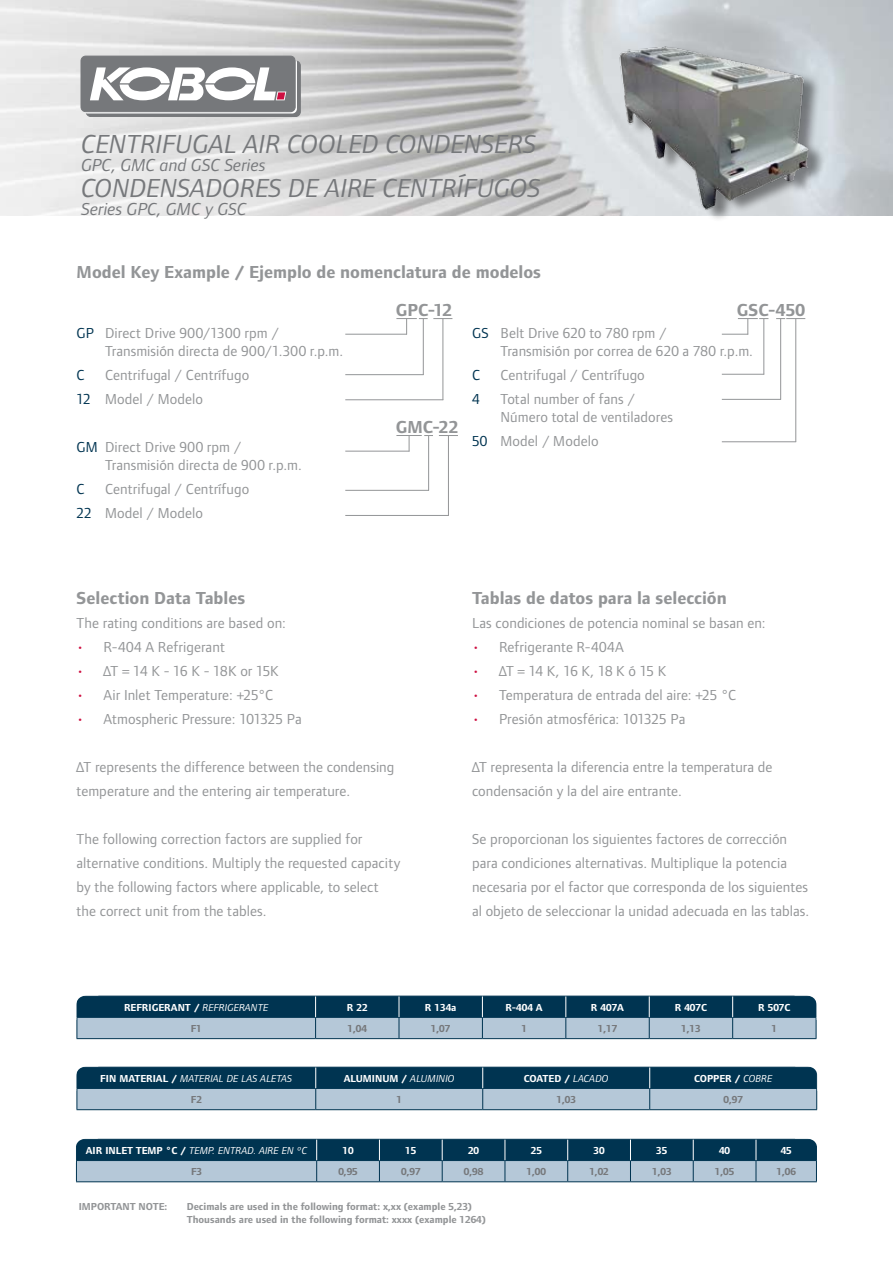
<style>
.page{position:relative;width:893px;height:1263px;background:#fff}
.page>*{position:absolute;margin:0;border:0;box-sizing:border-box;transform-origin:0 0}
.t1{font:italic 27px "Foundry Form Sans";color:#76787b}
.t2{font:700 18px "Foundry Form Sans";color:#939597}
.t3{font:italic 18px "Foundry Form Sans";color:#76787b}
.t4{font:15px/24px "Foundry Form Sans";letter-spacing:.005em;color:#939597}
.t5{font:15px "Foundry Form Sans";letter-spacing:-.035em;color:#939597}
.t6{font:15px "Foundry Form Sans";color:#003451}
.t7{font:700 10.5px/12.6px "Foundry Form Sans";color:#939597}
.t8{font:700 10.5px "Foundry Form Sans";color:#fff}
.t9{font:700 10.5px "Foundry Form Sans";color:#76787b}
.t10{font:italic 10.5px "Foundry Form Sans";color:#fff}
.s1{color:#003451}
.s2{color:#ce0f41}
.s3{font-weight:400;font-style:italic}
.s4{font-weight:700;font-style:normal}
</style>
<div class="page">
<img style="left:0;top:0;width:893px;height:216px">
<div style="left:622px;top:44px;width:203px;height:178px;background:#000;opacity:.45"></div>
<img style="left:610px;top:40px;width:214px;height:174px">
<svg style="left:86px;top:61px;width:214px;height:56px"></svg>
<div style="left:86px;top:61px;width:215px;height:56px;border:1px solid #76787b;border-radius:5px"></div>
<svg style="left:83px;top:58px;width:214px;height:55px"></svg>
<div style="left:81px;top:56px;width:214px;height:56px;background:#76787b;border-radius:5px"></div>
<div style="left:81px;top:56px;width:214px;height:56px;border:1px solid #76787b;border-radius:5px"></div>
<svg style="left:90px;top:67px;width:196px;height:33px"></svg>
<svg style="left:76px;top:995px;width:741px;height:44px;background:#577b92"></svg>
<svg style="left:76px;top:1066px;width:742px;height:44px;background:#587b92"></svg>
<svg style="left:75px;top:1138px;width:742px;height:44px;background:#597d93"></svg>
<svg style="left:396px;top:318px;width:56px;height:17px"></svg>
<hr style="left:423px;top:319px;width:1px;height:56px;background:#939597">
<hr style="left:443px;top:319px;width:1px;height:81px;background:#939597">
<hr style="left:345px;top:334px;width:62px;height:1px;background:#939597">
<hr style="left:345px;top:374px;width:79px;height:1px;background:#939597">
<hr style="left:345px;top:399px;width:98px;height:1px;background:#939597">
<hr style="left:345px;top:451px;width:64px;height:1px;background:#939597">
<svg style="left:396px;top:435px;width:37px;height:16px"></svg>
<hr style="left:428px;top:436px;width:1px;height:55px;background:#939597">
<hr style="left:345px;top:490px;width:84px;height:1px;background:#939597">
<svg style="left:439px;top:435px;width:19px;height:1px"></svg>
<hr style="left:448px;top:436px;width:1px;height:80px;background:#939597">
<hr style="left:345px;top:515px;width:104px;height:1px;background:#939597">
<svg style="left:776px;top:318px;width:29px;height:1px"></svg>
<hr style="left:763px;top:319px;width:1px;height:55px;background:#939597">
<hr style="left:780px;top:319px;width:1px;height:81px;background:#939597">
<hr style="left:795px;top:319px;width:1px;height:123px;background:#939597">
<svg style="left:722px;top:318px;width:46px;height:17px"></svg>
<hr style="left:722px;top:374px;width:42px;height:1px;background:#939597">
<hr style="left:722px;top:399px;width:59px;height:1px;background:#939597">
<hr style="left:722px;top:441px;width:74px;height:1px;background:#939597">
<h1 class="t1" style="left:81px;top:129px;width:456px">CENTRIFUGAL AIR COOLED CONDENSERS</h1>
<p class="t3" style="left:81px;top:155px;width:186px">GPC, GMC and GSC Series</p>
<h1 class="t1" style="left:81px;top:172px;width:461px">CONDENSADORES DE AIRE CENTRÍFUGOS</h1>
<p class="t3" style="left:81px;top:199px;width:167px">Series GPC, GMC y GSC</p>
<p class="t2" style="left:77px;top:261px;width:466px">Model Key Example / Ejemplo de nomenclatura de modelos</p>
<p class="t2" style="left:396px;top:300px;width:58px">GPC-12</p>
<p class="t2" style="left:737px;top:300px;width:70px">GSC-450</p>
<p class="t4" style="left:105px;top:324px;width:240px;line-height:18px;text-indent:-29px"><span class="s1">GP</span> Direct Drive 900/1300 rpm /<br>Transmisión directa de 900/1.300 r.p.m.</p>
<p class="t6" style="left:77px;top:366px;width:9px">C</p>
<p class="t4" style="left:77px;top:363px;width:174px;text-indent:29px">Centrifugal / Centrífugo<br><span class="s1">12</span> Model / Modelo</p>
<p class="t4" style="left:105px;top:438px;width:198px;line-height:18px;text-indent:-29px"><span class="s1">GM</span> Direct Drive 900 rpm /<br>Transmisión directa de 900 r.p.m.</p>
<p class="t6" style="left:77px;top:480px;width:9px">C</p>
<p class="t4" style="left:77px;top:477px;width:174px;text-indent:29px">Centrifugal / Centrífugo<br><span class="s1">22</span> Model / Modelo</p>
<p class="t2" style="left:396px;top:417px;width:64px">GMC-22</p>
<p class="t4" style="left:500px;top:324px;width:254px;line-height:18px;text-indent:-28px"><span class="s1">GS</span> Belt Drive 620 to 780 rpm /<br>Transmisión por correa de 620 a 780 r.p.m.</p>
<p class="t6" style="left:472px;top:366px;width:9px">C</p>
<p class="t4" style="left:500px;top:363px;width:146px">Centrifugal / Centrífugo</p>
<p class="t6" style="left:472px;top:390px;width:9px">4</p>
<p class="t4" style="left:500px;top:390px;width:174px;line-height:18px">Total number of fans /<br>Número total de ventiladores</p>
<p class="t4" style="left:472px;top:429px;width:128px"><span class="s1">50</span> Model / Modelo</p>
<p class="t2" style="left:77px;top:588px;width:170px">Selection Data Tables</p>
<p class="t4" style="left:77px;top:611px;width:211px">The rating conditions are based on:</p>
<p class="t4" style="left:77px;top:635px;width:150px"><span class="s2">•</span> R-404 A Refrigerant</p>
<p class="t5" style="left:77px;top:663px;width:204px"><span class="s2">•</span> ΔT = 14 K - 16 K - 18K or 15K</p>
<p class="t4" style="left:77px;top:683px;width:198px"><span class="s2">•</span> Air Inlet Temperature: +25°C</p>
<p class="t4" style="left:77px;top:707px;width:227px"><span class="s2">•</span> Atmospheric Pressure: 101325 Pa</p>
<p class="t4" style="left:77px;top:755px;width:319px">ΔT represents the difference between the condensing temperature and the entering air temperature.</p>
<p class="t4" style="left:77px;top:827px;width:325px">The following correction factors are supplied for alternative conditions. Multiply the requested capacity by the following factors where applicable, to select the correct unit from the tables.</p>
<p class="t2" style="left:472px;top:588px;width:256px">Tablas de datos para la selección</p>
<p class="t4" style="left:472px;top:611px;width:295px">Las condiciones de potencia nominal se basan en:</p>
<p class="t4" style="left:472px;top:635px;width:153px"><span class="s2">•</span> Refrigerante R-404A</p>
<p class="t4" style="left:472px;top:659px;width:196px"><span class="s2">•</span> ΔT = 14 K, 16 K, 18 K ó 15 K</p>
<p class="t4" style="left:472px;top:683px;width:266px"><span class="s2">•</span> Temperatura de entrada del aire: +25 °C</p>
<p class="t4" style="left:472px;top:707px;width:215px"><span class="s2">•</span> Presión atmosférica: 101325 Pa</p>
<p class="t4" style="left:472px;top:755px;width:302px">ΔT representa la diferencia entre la temperatura de condensación y la del aire entrante.</p>
<p class="t4" style="left:472px;top:827px;width:339px">Se proporcionan los siguientes factores de corrección para condiciones alternativas. Multiplique la potencia necesaria por el factor que corresponda de los siguientes al objeto de seleccionar la unidad adecuada en las tablas.</p>
<p class="t8" style="left:124px;top:1001px;width:146px">Refrigerant / <span class="s3">REFRIGERANTE</span></p>
<p class="t8" style="left:347px;top:1001px;width:22px">R 22</p>
<p class="t8" style="left:425px;top:1001px;width:33px">R 134a</p>
<p class="t8" style="left:506px;top:1001px;width:38px">R-404 A</p>
<p class="t8" style="left:591px;top:1001px;width:35px">R 407A</p>
<p class="t8" style="left:675px;top:1001px;width:34px">R 407C</p>
<p class="t8" style="left:758px;top:1001px;width:34px">R 507C</p>
<p class="t9" style="left:191px;top:1023px;width:13px">F1</p>
<p class="t9" style="left:348px;top:1023px;width:21px">1,04</p>
<p class="t9" style="left:431px;top:1023px;width:21px">1,07</p>
<p class="t9" style="left:521px;top:1023px;width:7px">1</p>
<p class="t9" style="left:598px;top:1023px;width:21px">1,17</p>
<p class="t9" style="left:681px;top:1023px;width:21px">1,13</p>
<p class="t9" style="left:772px;top:1023px;width:7px">1</p>
<p class="t10" style="left:100px;top:1072px;width:194px"><span class="s4">Fin Mater ial /</span> MATERIAL DE LAS ALETAS</p>
<p class="t8" style="left:344px;top:1072px;width:112px">Aluminum / <span class="s3">ALUMINIO</span></p>
<p class="t8" style="left:524px;top:1072px;width:26px">Coated</p>
<p class="t10" style="left:564px;top:1072px;width:46px"><span class="s4">/</span> LACADO</p>
<p class="t8" style="left:694px;top:1072px;width:80px">Copper / <span class="s3">COBRE</span></p>
<p class="t9" style="left:191px;top:1094px;width:13px">F2</p>
<p class="t9" style="left:396px;top:1094px;width:7px">1</p>
<p class="t9" style="left:556px;top:1094px;width:21px">1,03</p>
<p class="t9" style="left:723px;top:1094px;width:21px">0,97</p>
<p class="t8" style="left:86px;top:1145px;width:58px">Air inlet tem</p>
<p class="t10" style="left:157px;top:1145px;width:152px"><span class="s4">p °C /</span> TEMP. ENTRAD. AIRE EN ºC</p>
<p class="t8" style="left:342px;top:1144px;width:13px">10</p>
<p class="t8" style="left:405px;top:1144px;width:13px">15</p>
<p class="t8" style="left:468px;top:1144px;width:13px">20</p>
<p class="t8" style="left:531px;top:1144px;width:13px">25</p>
<p class="t8" style="left:594px;top:1144px;width:13px">30</p>
<p class="t8" style="left:656px;top:1144px;width:13px">35</p>
<p class="t8" style="left:719px;top:1144px;width:13px">40</p>
<p class="t8" style="left:781px;top:1144px;width:13px">45</p>
<p class="t9" style="left:191px;top:1166px;width:13px">F3</p>
<p class="t9" style="left:338px;top:1166px;width:21px">0,95</p>
<p class="t9" style="left:401px;top:1166px;width:21px">0,97</p>
<p class="t9" style="left:464px;top:1166px;width:21px">0,98</p>
<p class="t9" style="left:527px;top:1166px;width:21px">1,00</p>
<p class="t9" style="left:589px;top:1166px;width:21px">1,02</p>
<p class="t9" style="left:652px;top:1166px;width:21px">1,03</p>
<p class="t9" style="left:715px;top:1166px;width:21px">1,05</p>
<p class="t9" style="left:776px;top:1166px;width:21px">1,06</p>
<p class="t7" style="left:79px;top:1200px;width:90px">IMPO RTANT NOTE:</p>
<p class="t7" style="left:187px;top:1200px;width:301px">Decimals are used in the following format: x,xx (example 5,23)<br>Thousands are used in the following format: xxxx (example 1264)</p>
</div>
